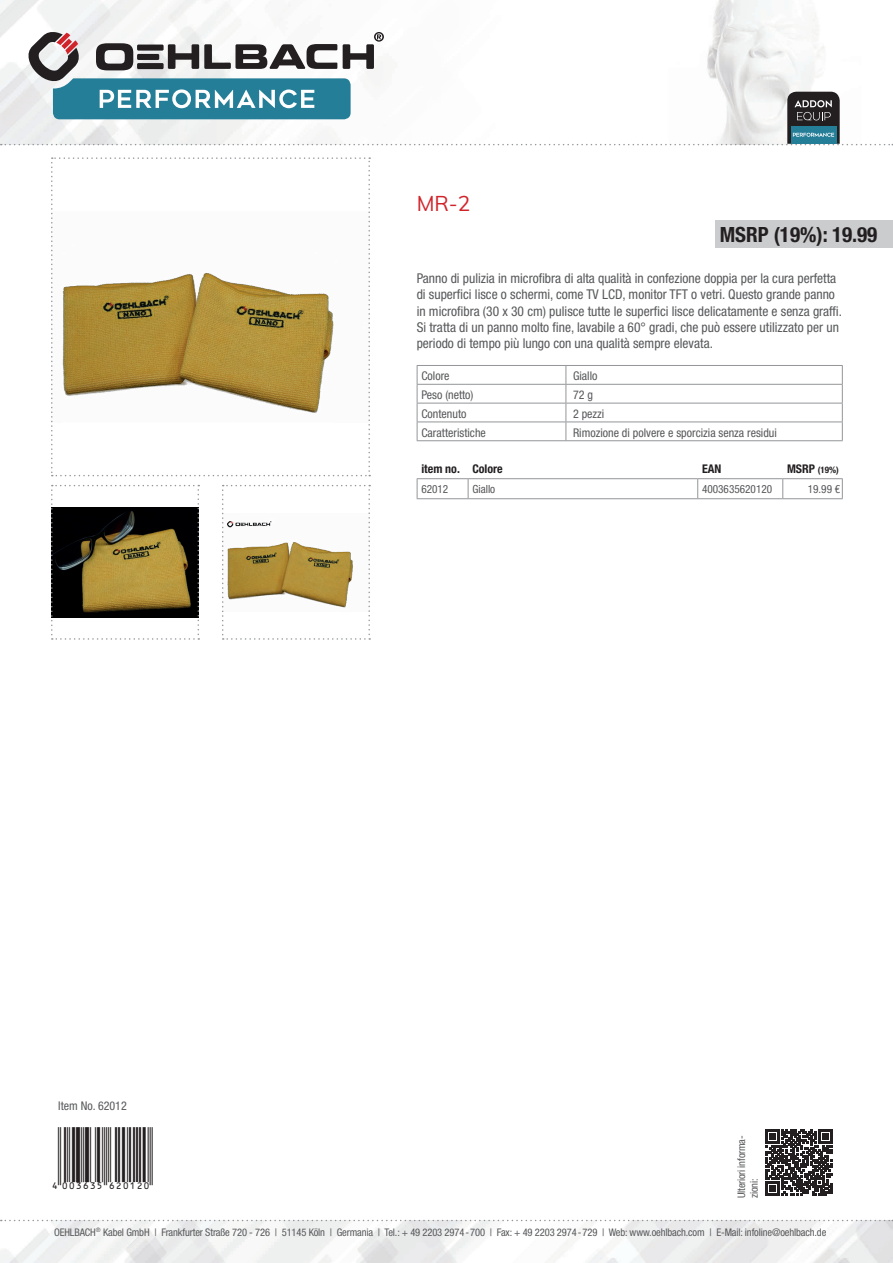
<style>
.page{position:relative;width:893px;height:1263px;background:#fff}
.page>*{position:absolute;margin:0;border:0;box-sizing:border-box;transform-origin:0 0}
.t1{font:27px "EAN";color:#231f20}
.t2{font:700 condensed 21px "Helvetica Neue LTW1 G";color:#231f20}
.t3{font:21px "Muli";color:#d1232a}
.t4{font:condensed 13.5px/16.2px "Helvetica Neue LTW1 G";color:#57585a}
.t5{font:condensed 12px "Helvetica Neue LTW1 G";color:#57585a}
.t6{font:700 condensed 12px "Helvetica Neue LTW1 G";color:#231f20}
.t7{font:condensed 11.25px "Helvetica Neue LTW1 G";color:#57585a}
.t8{font:condensed 10.5px/12.6px "Helvetica Neue LTW1 G";letter-spacing:-.01em;color:#57585a}
.t9{font:700 condensed 9px "Helvetica Neue LTW1 G";color:#231f20}
.s1{font-size:12px}
</style>
<div class="page">
<img style="left:0;top:1220px;width:893px;height:43px">
<img style="left:0;top:0;width:818px;height:145px">
<svg style="left:1px;top:1220px;width:892px;height:1px"></svg>
<svg style="left:51px;top:157px;width:319px;height:319px"></svg>
<svg style="left:51px;top:485px;width:148px;height:155px"></svg>
<svg style="left:222px;top:485px;width:148px;height:155px"></svg>
<svg style="left:766px;top:1129px;width:66px;height:67px"></svg>
<svg style="left:1px;top:31px;width:892px;height:114px"></svg>
<svg style="left:417px;top:479px;width:426px;height:19px"></svg>
<hr style="left:417px;top:498px;width:51px;height:1px;background:#939598">
<hr style="left:468px;top:498px;width:230px;height:1px;background:#939598">
<hr style="left:698px;top:498px;width:85px;height:1px;background:#939598">
<hr style="left:783px;top:498px;width:60px;height:1px;background:#939598">
<hr style="left:417px;top:478px;width:51px;height:1px;background:#939598">
<hr style="left:468px;top:478px;width:230px;height:1px;background:#939598">
<hr style="left:698px;top:478px;width:85px;height:1px;background:#939598">
<hr style="left:783px;top:478px;width:60px;height:1px;background:#939598">
<div style="left:715px;top:220px;width:178px;height:28px;background:#cbccce"></div>
<svg style="left:417px;top:365px;width:426px;height:75px"></svg>
<hr style="left:417px;top:440px;width:149px;height:1px;background:#939598">
<hr style="left:566px;top:440px;width:277px;height:1px;background:#939598">
<h2 class="t3" style="left:417px;top:188px;width:55px">MR-2</h2>
<h2 class="t2" style="left:720px;top:222px;width:159px">MSRP (19%): 19.99</h2>
<p class="t4" style="left:417px;top:270px;width:427px">Panno di pulizia in microfibra di alta qualità in confezione doppia per la cura perfetta di superfici lisce o schermi, come TV LCD, monitor TFT o vetri. Questo grande panno in microfibra (30 x 30 cm) pulisce tutte le superfici lisce delicatamente e senza graffi.<br>Si tratta di un panno molto fine, lavabile a 60° gradi, che può essere utilizzato per un periodo di tempo più lungo con una qualità sempre elevata.</p>
<p class="t5" style="left:421px;top:369px;width:30px">Colore</p>
<p class="t5" style="left:573px;top:369px;width:26px">Giallo</p>
<p class="t5" style="left:421px;top:387px;width:54px">Peso (netto)</p>
<p class="t5" style="left:573px;top:387px;width:21px">72 g</p>
<p class="t5" style="left:421px;top:406px;width:47px">Contenuto</p>
<p class="t5" style="left:573px;top:406px;width:33px">2 pezzi</p>
<p class="t5" style="left:421px;top:425px;width:66px">Caratteristiche</p>
<p class="t5" style="left:573px;top:425px;width:205px">Rimozione di polvere e sporcizia senza residui</p>
<p class="t6" style="left:421px;top:461px;width:83px">item no. Colore</p>
<p class="t6" style="left:702px;top:461px;width:21px">EAN</p>
<p class="t9" style="left:787px;top:464px;width:53px"><span class="s1">MSRP</span> (19%)</p>
<p class="t7" style="left:421px;top:482px;width:28px">62012</p>
<p class="t7" style="left:472px;top:482px;width:24px">Giallo</p>
<p class="t7" style="left:702px;top:482px;width:72px">4003635620120</p>
<p class="t7" style="left:808px;top:482px;width:34px">19.99 €</p>
<p class="t5" style="left:58px;top:1099px;width:70px">Item No. 62012</p>
<h1 class="t1" style="left:51px;top:1157px;width:103px">4":D=@GI#TPNOPN"</h1>
<p class="t8" style="left:735px;top:1198px;width:64px;rotate:-90deg">Ulteriori informa&shy;zioni:</p>
<p class="t8" style="left:54px;top:1226px;width:774px">OEHLBACH<sup>®</sup> Kabel GmbH | Frankfurter Straße 720 - 726 | 51145 Köln | Germania | Tel.: + 49 2203 2974-700 | Fax: + 49 2203 2974-729 | Web: www.oehlbach.com | E-Mail: infoline@oehlbach.de</p>
</div>
